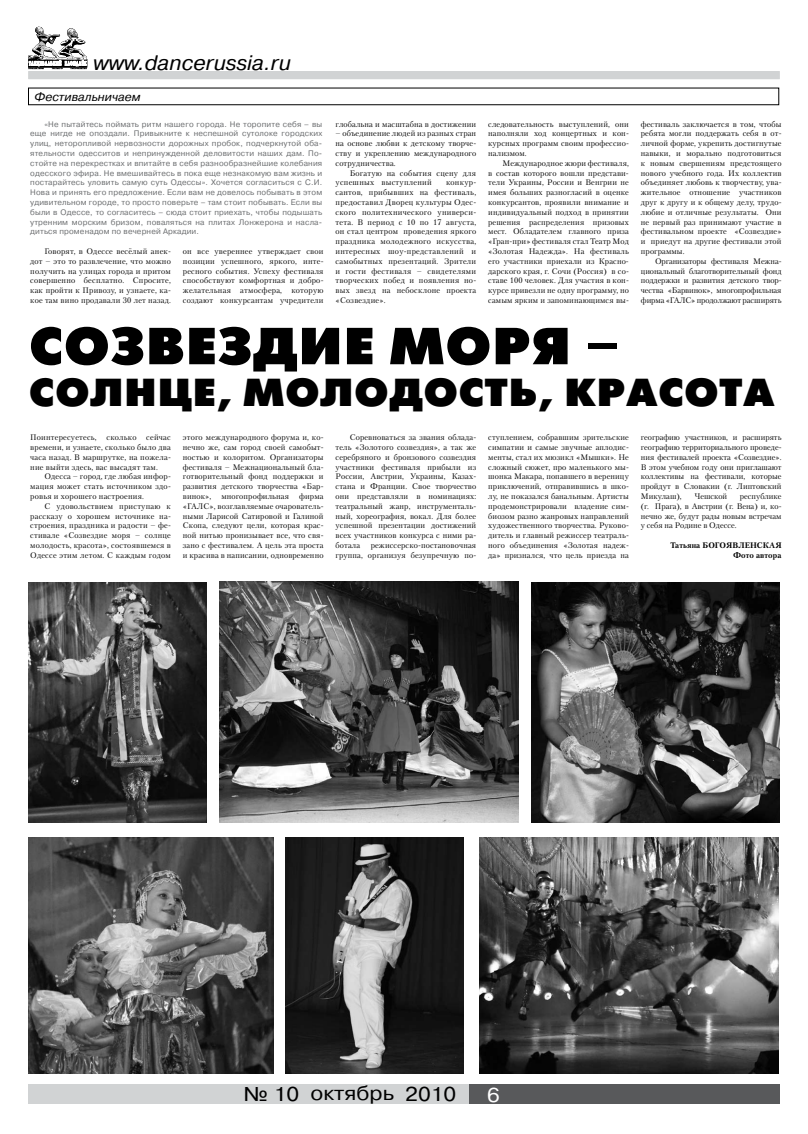
<style>
.page{position:relative;width:808px;height:1134px;background:#fff}
.page>*{position:absolute;margin:0;border:0;box-sizing:border-box;transform-origin:0 0}
.t1{font:52px "Futuris XC";letter-spacing:.025em;color:#000}
.t2{font:39px "Futuris XC";letter-spacing:.025em;color:#000}
.t3{font:italic 21px "Pragmatica C";color:#000}
.t4{font:20px "Pragmatica C";color:#000;scale:1.1 1}
.t5{font:20px "Pragmatica C";color:#fff;scale:1.1 1}
.t6{font:italic 12px "Pragmatica C";color:#000}
.t7{font:8px/9.8px "Petersburg C";letter-spacing:.015em;color:#000;text-align:justify}
.t8{font:8px/9.8px "Pragmatica C";letter-spacing:.02em;color:#6d6f71;text-align:justify}
.t9{font:700 8px/9.8px "Petersburg C";letter-spacing:.015em;color:#000;text-align:right}
</style>
<div class="page">
<div style="left:28px;top:1084px;width:444px;height:20px;background:#d1d3d4"></div>
<div style="left:469px;top:1084px;width:311px;height:20px;background:#58595b"></div>
<div style="left:28px;top:71px;width:752px;height:8px;background:#d1d3d4"></div>
<svg style="left:28px;top:26px;width:59px;height:43px"></svg>
<img style="left:28px;top:582px;width:179px;height:241px">
<img style="left:285px;top:837px;width:179px;height:237px">
<img style="left:219px;top:582px;width:300px;height:241px">
<img style="left:479px;top:838px;width:300px;height:236px">
<img style="left:531px;top:582px;width:249px;height:241px">
<img style="left:28px;top:838px;width:246px;height:235px">
<h3 class="t3" style="left:93px;top:51px;width:199px">www.dancerussia.ru</h3>
<h3 class="t6" style="left:35px;top:90px;width:107px">Фестивальничаем</h3>
<p class="t8" style="left:30px;top:119px;width:293px;text-indent:14px">«Не пытайтесь поймать ритм нашего города. Не торопите себя – вы еще нигде не опоздали. Привыкните к неспешной сутолоке городских улиц, неторопливой нервозности дорожных пробок, подчеркнутой оба&shy;ятельности одесситов и непринужденной деловитости наших дам. По&shy;стойте на перекрестках и впитайте в себя разнообразнейшие колебания одесского эфира. Не вмешивайтесь в пока еще незнакомую вам жизнь и постарайтесь уловить самую суть Одессы». Хочется согласиться с С.И .<br>Нова и принять его предложение. Если вам не довелось побывать в этом удивительном городе, то просто поверьте – там стоит побывать. Если вы были в Одессе, то согласитесь – сюда стоит приехать, чтобы подышать утренним морским бризом, поваляться на плитах Лонжерона и насла&shy;диться променадом по вечерней Аркадии.</p>
<p class="t7" style="left:30px;top:246px;width:142px;text-indent:14px">Говорят, в Одессе весёлый анек&shy;дот – это то развлечение, что можно получить на улицах города и притом совершенно бесплатно. Спросите, как пройти к Привозу, и узнаете, ка&shy;кое там вино продавали 30 лет назад.</p>
<p class="t7" style="left:183px;top:246px;width:142px">он все увереннее утверждает свои позиции успешного, яркого, инте&shy;ресного события. Успеху фестиваля способствуют комфортная и добро&shy;желательная атмосфера, которую создают конкурсантам учредители</p>
<p class="t7" style="left:336px;top:119px;width:142px">глобальна и масштабна в достижении</p>
<p class="t7" style="left:336px;top:129px;width:142px">– объединение людей из разных стран на основе любви к детскому творче&shy;ству и укреплению международного сотрудничества.</p>
<p class="t7" style="left:336px;top:168px;width:142px;text-indent:14px">Богатую на события сцену для успешных выступлений</p>
<p class="t7" style="left:336px;top:178px;width:142px;text-indent:110px">конкур&shy;сантов, прибывших на фестиваль, предоставил Дворец культуры Одес&shy;ского политехнического универси&shy;тета. В период с 10 по 17 августа, он стал центром проведения яркого праздника молодежного искусства, интересных шоу-представлений и самобытных презентаций. Зрители и гости фестиваля – свидетелями творческих побед и появления но&shy;вых звезд на небосклоне проекта «Созвездие».</p>
<p class="t7" style="left:488px;top:119px;width:142px">следовательность выступлений, они наполняли ход концертных и кон&shy;курсных программ своим профессио&shy;нализмом.</p>
<p class="t7" style="left:488px;top:158px;width:142px;text-indent:14px">Международное жюри фестиваля, в состав которого вошли представи&shy;тели Украины, России и Венгрии не имея больших разногласий в оценке конкурсантов, проявили внимание и индивидуальный подход в принятии решения распределения призовых мест. Обладателем главного приза «Гран-при» фестиваля стал Театр Мод «Золотая Надежда». На фестиваль его участники приехали из Красно&shy;дарского края, г. Сочи (Россия) в со&shy;ставе 100 человек. Для участия в кон&shy;курсе привезли не одну программу, но самым ярким и запоминающимся вы-</p>
<p class="t7" style="left:641px;top:119px;width:142px">фестиваль заключается в том, чтобы ребята могли поддержать себя в от&shy;личной форме, укрепить достигнутые навыки, и морально подготовиться к новым свершениям предстоящего нового учебного года. Их коллектив объединяет любовь к творчеству, ува&shy;жительное отношение участников друг к другу и к общему делу, трудо&shy;любие и отличные результаты. Они не первый раз принимают участие в фестивальном проекте «Созвездие» и приедут на другие фестивали этой программы.</p>
<p class="t7" style="left:641px;top:256px;width:142px;text-indent:14px">Организаторы фестиваля Межна&shy;циональный благотворительный фонд поддержки и развития детского твор&shy;чества «Барвинок», многопрофильная фирма «ГАЛС» продолжают расширять</p>
<h1 class="t1" style="left:29px;top:318px;width:591px">Созвездие моря –</h1>
<h2 class="t2" style="left:29px;top:372px;width:747px">сол нце, мол одость, красота</h2>
<p class="t7" style="left:30px;top:432px;width:142px">Поинтересуетесь, сколько сейчас времени, и узнаете, сколько было два часа назад. В маршрутке, на пожела&shy;ние выйти здесь, вас высадят там.</p>
<p class="t7" style="left:30px;top:472px;width:142px;text-indent:14px">Одесса – город, где любая инфор&shy;мация может стать источником здо&shy;ровья и хорошего настроения.</p>
<p class="t7" style="left:30px;top:501px;width:142px;text-indent:14px">С удовольствием приступаю к рассказу о хорошем источнике на&shy;строения, праздника и радости – фе&shy;стивале «Созвездие моря – солнце молодость, красота», состоявшемся в Одессе этим летом. С каждым годом</p>
<p class="t7" style="left:183px;top:432px;width:142px">этого международного форума и, ко&shy;нечно же, сам город своей самобыт&shy;ностью и колоритом. Организаторы фестиваля – Межнациональный бла&shy;готворительный фонд поддержки и развития детского творчества «Бар&shy;винок»,</p>
<p class="t7" style="left:183px;top:491px;width:142px;text-indent:116px">фирма «ГАЛС», возглавляемые очарователь&shy;ными Ларисой Сатировой и Галиной Скопа, следуют цели, которая крас&shy;ной нитью пронизывает все, что свя&shy;зано с фестивалем. А цель эта проста и красива в написании, одновременно</p>
<p class="t7" style="left:221px;top:491px;width:69px">многопрофильная</p>
<p class="t7" style="left:336px;top:432px;width:142px;text-indent:14px">Соревноваться за звания облада&shy;тель «Золотого созвездия», а так же серебряного и бронзового созвездия участники фестиваля прибыли из России, Австрии, Украины, Казах&shy;стана и Франции. Свое творчество они представляли в номинациях: театральный жанр, инструменталь&shy;ный, хореография, вокал. Для более успешной презентации достижений всех участников конкурса с ними ра&shy;ботала</p>
<p class="t7" style="left:336px;top:540px;width:142px;text-align:right">режиссерско-постановочная<br>группа, организуя безупречную по-</p>
<p class="t7" style="left:488px;top:432px;width:142px">ступлением, собравшим зрительские симпатии и самые звучные аплодис&shy;менты, стал их мюзикл «Мышки». Не сложный сюжет, про маленького мы&shy;шонка Макара, попавшего в вереницу приключений, отправившись в шко&shy;лу, не показался банальным. Артисты продемонстрировали владение сим&shy;биозом разно жанровых направлений художественного творчества. Руково&shy;дитель и главный режиссер театраль&shy;ного объединения «Золотая надеж&shy;да» признался, что цель приезда на</p>
<p class="t7" style="left:641px;top:432px;width:142px">географию участников, и расширять географию территориального проведе&shy;ния фестивалей проекта «Созвездие».<br>В этом учебном году они приглашают коллективы на фестивали, которые пройдут в Словакии (г. Липтовский Микулаш),</p>
<p class="t7" style="left:641px;top:491px;width:142px;text-indent:99px">республике (г. Прага), в Австрии (г. Вена) и, ко&shy;нечно же, будут рады новым встречам у себя на Родине в Одессе.</p>
<p class="t9" style="left:670px;top:540px;width:57px">Татьяна БОГОЯВЛ</p>
<p class="t7" style="left:694px;top:491px;width:34px">Чешской</p>
<p class="t9" style="left:733px;top:540px;width:50px">ЕНСКАЯ<br>Фото автора</p>
<h3 class="t4" style="left:244px;top:1083px;width:195px">№ 10 октябрь 2010</h3>
<h3 class="t5" style="left:487px;top:1083px;width:13px">6</h3>
</div>
